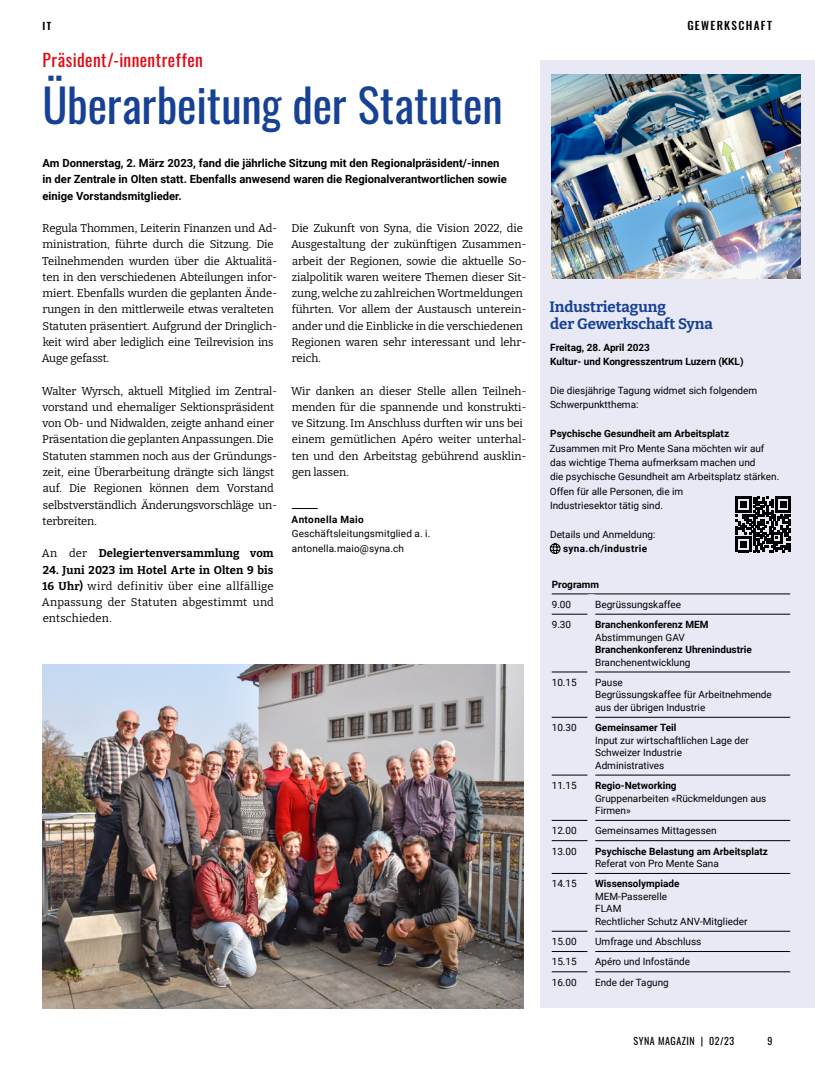
<style>
.page{position:relative;width:815px;height:1071px;background:#fff}
.page>*{position:absolute;margin:0;border:0;box-sizing:border-box;transform-origin:0 0}
.t1{font:46.25px "Oswald";color:#164194}
.t2{font:17.5px "Oswald";letter-spacing:.03em;color:#e30613}
.t3{font:700 15px/17.5px "Bitter";letter-spacing:-.005em;color:#164194}
.t4{font:11.25px/16.2px "Bitter";letter-spacing:-.01em;color:#000}
.t5{font:700 11.25px/16.2px "Roboto";color:#000}
.t6{font:700 11.25px "Bitter";letter-spacing:.01em;color:#000}
.t7{font:500 11.25px "Oswald";letter-spacing:.12em;color:#000}
.t8{font:10px/12.5px "Roboto";color:#000}
.t9{font:700 10px/14.4px "Roboto";color:#000}
.t10{font:10px "Oswald";letter-spacing:.05em;color:#000}
.t11{font:700 10px "Roboto";letter-spacing:.04em;color:#000}
.t12{font:700 10px "Roboto";letter-spacing:.035em;color:#000}
.t13{font:600 10px "Oswald";color:#000}
.s1{font-weight:400}
.s2{font-weight:700}
</style>
<div class="page">
<div style="left:541px;top:60px;width:274px;height:947px;background:#e9e9f6"></div>
<svg style="left:292px;top:508px;width:26px;height:1px"></svg>
<img style="left:43px;top:664px;width:480px;height:343px">
<svg style="left:549px;top:543px;width:12px;height:11px"></svg>
<svg style="left:736px;top:496px;width:55px;height:56px"></svg>
<hr style="left:552px;top:613px;width:36px;height:1px;background:#000">
<hr style="left:595px;top:613px;width:195px;height:1px;background:#000">
<hr style="left:552px;top:671px;width:36px;height:1px;background:#000">
<hr style="left:595px;top:671px;width:195px;height:1px;background:#000">
<hr style="left:552px;top:716px;width:36px;height:1px;background:#000">
<hr style="left:595px;top:716px;width:195px;height:1px;background:#000">
<hr style="left:552px;top:774px;width:36px;height:1px;background:#000">
<hr style="left:595px;top:774px;width:195px;height:1px;background:#000">
<hr style="left:552px;top:819px;width:36px;height:1px;background:#000">
<hr style="left:595px;top:819px;width:195px;height:1px;background:#000">
<hr style="left:552px;top:840px;width:36px;height:1px;background:#000">
<hr style="left:595px;top:840px;width:195px;height:1px;background:#000">
<hr style="left:552px;top:872px;width:36px;height:1px;background:#000">
<hr style="left:595px;top:872px;width:195px;height:1px;background:#000">
<hr style="left:552px;top:930px;width:36px;height:1px;background:#000">
<hr style="left:595px;top:930px;width:195px;height:1px;background:#000">
<hr style="left:552px;top:950px;width:36px;height:1px;background:#000">
<hr style="left:595px;top:950px;width:195px;height:1px;background:#000">
<hr style="left:552px;top:971px;width:36px;height:1px;background:#000">
<hr style="left:595px;top:971px;width:195px;height:1px;background:#000">
<hr style="left:552px;top:593px;width:39px;height:1px;background:#000">
<hr style="left:591px;top:593px;width:199px;height:1px;background:#000">
<img style="left:552px;top:74px;width:248px;height:204px">
<p class="t13" style="left:43px;top:17px;width:10px">IT</p>
<h2 class="t2" style="left:43px;top:45px;width:162px">Präsident/-innentreffen</h2>
<h1 class="t1" style="left:43px;top:64px;width:462px">Überarbeitung der Statuten</h1>
<p class="t5" style="left:43px;top:154px;width:466px">Am Donnerstag, 2. März 2023, fand die jährliche Sitzung mit den Regionalpräsident/-innen in der Zentrale in Olten statt. Ebenfalls anwesend waren die Regionalverantwortlichen sowie einige Vorstandsmitglieder.</p>
<p class="t4" style="left:291px;top:220px;width:237px">Die Zukunft von Syna, die Vision 2022, die Ausgestaltung der zukünftigen Zusammen&shy;arbeit der Regionen, sowie die aktuelle So&shy;zialpolitik waren weitere Themen dieser Sit&shy;zung, welche zu zahlreichen Wortmeldungen führten. Vor allem der Austausch unterein&shy;ander und die Einblicke in die verschiedenen Regionen waren sehr interessant und lehr&shy;reich.</p>
<p class="t4" style="left:291px;top:382px;width:237px">Wir danken an dieser Stelle allen Teilneh&shy;menden für die spannende und konstrukti&shy;ve Sitzung. Im Anschluss durften wir uns bei einem gemütlichen Apéro weiter unterhal&shy;ten und den Arbeitstag gebührend ausklin&shy;gen lassen.</p>
<p class="t12" style="left:291px;top:512px;width:74px">Antonella Maio</p>
<p class="t8" style="left:292px;top:526px;width:140px;line-height:14.4px">Geschäftsleitungsmitglied a. i. antonella.maio@syna.ch</p>
<p class="t4" style="left:42px;top:220px;width:237px">Regula Thommen, Leiterin Finanzen und Ad&shy;ministration, führte durch die Sitzung. Die Teilnehmenden wurden über die Aktualitä&shy;ten in den verschiedenen Abteilungen infor&shy;miert. Ebenfalls wurden die geplanten Ände&shy;rungen in den mittlerweile etwas veralteten Statuten präsentiert. Aufgrund der Dringlich&shy;keit wird aber lediglich eine Teilrevision ins Auge gefasst.</p>
<p class="t4" style="left:42px;top:382px;width:237px">Walter Wyrsch, aktuell Mitglied im Zentral&shy;vorstand und ehemaliger Sektionspräsident von Ob- und Nidwalden, zeigte anhand einer Präsentation die geplanten Anpassungen. Die Statuten stammen noch aus der Gründungs&shy;zeit, eine Überarbeitung drängte sich längst auf. Die Regionen können dem Vorstand selbstverständlich Änderungsvorschläge un&shy;terbreiten.</p>
<p class="t6" style="left:42px;top:546px;width:233px"><span class="s1">An der</span> Delegiertenversammlung vom</p>
<p class="t4" style="left:42px;top:561px;width:234px;text-align:justify"><span class="s2">24. Juni 2023 im Hotel Arte in Olten 9 bis 16 Uhr)</span> wird definitiv über eine allfällige Anpassung der Statuten abgestimmt und entschieden.</p>
<p class="t7" style="left:687px;top:16px;width:86px">GEWERKSCHAFT</p>
<h3 class="t3" style="left:550px;top:297px;width:165px">Industrietagung<br>der Gewerkschaft Syna</h3>
<p class="t9" style="left:550px;top:339px;width:195px">Freitag, 28. April 2023<br>Kultur- und Kongresszentrum Luzern (KKL)</p>
<p class="t8" style="left:550px;top:383px;width:209px;line-height:14.4px">Die diesjährige Tagung widmet sich folgendem<br>Schwerpunktthema:</p>
<p class="t9" style="left:550px;top:426px;width:180px">Psychische Gesundheit am Arbeitsplatz</p>
<p class="t8" style="left:549px;top:440px;width:231px;line-height:14.4px">Zusammen mit Pro Mente Sana möchten wir auf das wichtige Thema aufmerksam machen und<br>die psychische Gesundheit am Arbeitsplatz stärken.<br>Offen für alle Personen, die im<br>Industriesektor tätig sind.</p>
<p class="t8" style="left:550px;top:527px;width:107px">Details und Anmeldung:</p>
<p class="t11" style="left:563px;top:541px;width:86px">syna.ch/industrie</p>
<p class="t9" style="left:552px;top:576px;width:49px">Programm</p>
<p class="t8" style="left:552px;top:597px;width:21px">9.00</p>
<p class="t8" style="left:595px;top:597px;width:88px">Begrüssungskaffee</p>
<p class="t8" style="left:552px;top:617px;width:21px">9.30</p>
<p class="t9" style="left:595px;top:616px;width:115px">Branchenkonferenz MEM</p>
<p class="t8" style="left:595px;top:630px;width:91px">Abstimmungen GAV</p>
<p class="t9" style="left:595px;top:641px;width:158px">Branchenkonferenz Uhrenindustrie</p>
<p class="t8" style="left:595px;top:655px;width:97px">Branchenentwicklung</p>
<p class="t8" style="left:552px;top:675px;width:27px">10.15</p>
<p class="t8" style="left:595px;top:675px;width:178px">Pause<br>Begrüssungskaffee für Arbeitnehmende aus der übrigen Industrie</p>
<p class="t8" style="left:552px;top:720px;width:27px">10.30</p>
<p class="t9" style="left:595px;top:719px;width:83px">Gemeinsamer Teil</p>
<p class="t8" style="left:595px;top:733px;width:155px">Input zur wirtschaftlichen Lage der<br>Schweizer Industrie<br>Administratives</p>
<p class="t8" style="left:552px;top:778px;width:27px">11.15</p>
<p class="t9" style="left:595px;top:777px;width:83px">Regio-Networking</p>
<p class="t8" style="left:595px;top:791px;width:173px">Gruppenarbeiten «Rückmeldungen aus<br>Firmen»</p>
<p class="t8" style="left:552px;top:823px;width:27px">12.00</p>
<p class="t8" style="left:595px;top:823px;width:123px">Gemeinsames Mittagessen</p>
<p class="t8" style="left:552px;top:844px;width:27px">13.00</p>
<p class="t9" style="left:595px;top:843px;width:174px">Psychische Belastung am Arbeitsplatz</p>
<p class="t8" style="left:595px;top:856px;width:125px">Referat von Pro Mente Sana</p>
<p class="t8" style="left:552px;top:876px;width:27px">14.15</p>
<p class="t9" style="left:595px;top:875px;width:86px">Wissensolympiade</p>
<p class="t8" style="left:595px;top:889px;width:154px">MEM-Passerelle<br>FLAM<br>Rechtlicher Schutz ANV-Mitglieder</p>
<p class="t8" style="left:552px;top:934px;width:27px">15.00</p>
<p class="t8" style="left:595px;top:934px;width:108px">Umfrage und Abschluss</p>
<p class="t8" style="left:552px;top:954px;width:27px">15.15</p>
<p class="t8" style="left:595px;top:954px;width:96px">Apéro und Infostände</p>
<p class="t8" style="left:552px;top:975px;width:27px">16.00</p>
<p class="t8" style="left:595px;top:975px;width:75px">Ende der Tagung</p>
<p class="t10" style="left:634px;top:1031px;width:102px">SYNA MAGAZIN | 02/23</p>
<p class="t10" style="left:767px;top:1031px;width:7px">9</p>
</div>
